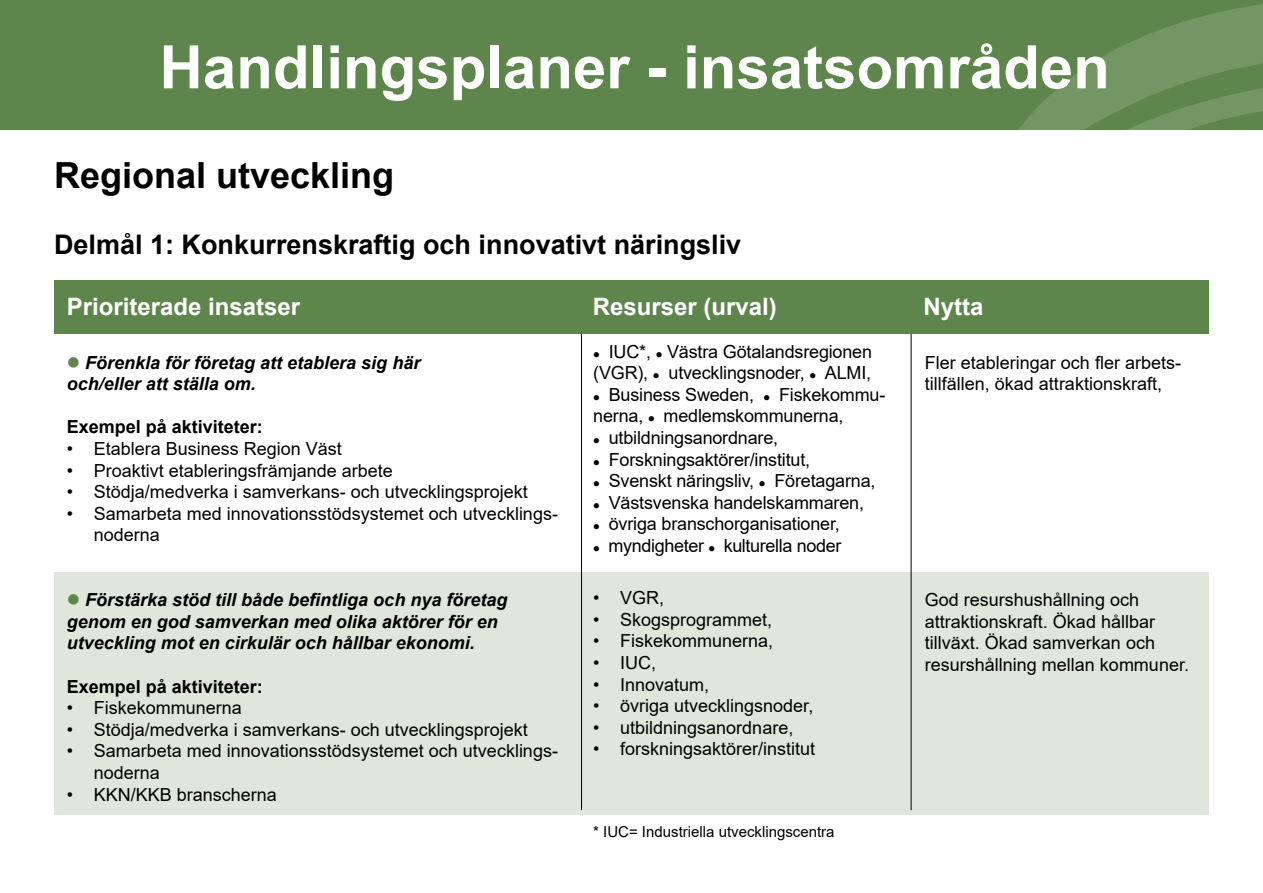
<style>
.page{position:relative;width:1263px;height:893px;background:#fff}
.page>*{position:absolute;margin:0;border:0;box-sizing:border-box;transform-origin:0 0}
.t1{font:700 60px "Arial";color:#fff}
.t2{font:700 36px "Arial";color:#000}
.t3{font:700 27px "Arial";color:#000}
.t4{font:700 24px "Arial";color:#fff}
.t5{font:18px/21.6px "Arial";color:#000}
.t6{font:italic 700 18px/21.6px "Arial";color:#000}
.t7{font:700 18px "Arial";color:#000}
.t8{font:18px "Arial";letter-spacing:-.02em;color:#000}
.t9{font:15px "Arial";color:#000}
.s1{color:#5e854c}
</style>
<div class="page">
<div style="left:54px;top:572px;width:1155px;height:242px;background:#e0e6db"></div>
<div style="left:0;top:0;width:1263px;height:130px;background:#5e854c"></div>
<svg style="left:747px;top:4px;width:516px;height:400px"></svg>
<div style="left:54px;top:281px;width:1155px;height:53px;background:#5e854c"></div>
<hr style="left:581px;top:334px;width:1px;height:476px;background:#000">
<hr style="left:911px;top:334px;width:1px;height:476px;background:#000">
<h1 class="t1" style="left:160px;top:25px;width:952px">Handlingsplaner - insatsområden</h1>
<h2 class="t2" style="left:54px;top:150px;width:342px">Regional utveckling</h2>
<h3 class="t3" style="left:54px;top:225px;width:689px">Delmål 1: Konkurrenskraftig och innovativt näringsliv</h3>
<h3 class="t4" style="left:67px;top:290px;width:235px">Prioriterade insatser</h3>
<h3 class="t4" style="left:593px;top:290px;width:186px">Resurser (urval)</h3>
<h3 class="t4" style="left:923px;top:290px;width:61px">Nytta</h3>
<p class="t6" style="left:67px;top:352px;width:355px"><span class="s1">●</span> Förenkla för företag att etablera sig här och/eller att ställa om.</p>
<p class="t7" style="left:67px;top:414px;width:198px">Exempel på aktiviteter:</p>
<p class="t5" style="left:67px;top:438px;width:277px">• Etablera Business Region Väst</p>
<p class="t5" style="left:67px;top:459px;width:328px">• Proaktivt etableringsfrämjande arbete</p>
<p class="t5" style="left:67px;top:481px;width:463px">• Stödja/medverka i samverkans- och utvecklingsprojekt</p>
<p class="t5" style="left:94px;top:502px;width:466px;text-indent:-27px">• Samarbeta med innovationsstödsystemet och utvecklings&shy;noderna</p>
<p class="t6" style="left:67px;top:590px;width:442px"><span class="s1">●</span> Förstärka stöd till både befintliga och nya företag genom en god samverkan med olika aktörer för en utveckling mot en cirkulär och hållbar ekonomi.</p>
<p class="t7" style="left:67px;top:673px;width:198px">Exempel på aktiviteter:</p>
<p class="t5" style="left:67px;top:697px;width:177px">• Fiskekommunerna</p>
<p class="t5" style="left:67px;top:718px;width:463px">• Stödja/medverka i samverkans- och utvecklingsprojekt</p>
<p class="t5" style="left:94px;top:740px;width:466px;text-indent:-27px">• Samarbeta med innovationsstödsystemet och utvecklings&shy;noderna</p>
<p class="t5" style="left:67px;top:783px;width:212px">• KKN/KKB branscherna</p>
<p class="t5" style="left:593px;top:340px;width:280px">● IUC*, ● Västra Götalandsregionen (VGR), ● utvecklingsnoder, ● ALMI,</p>
<p class="t5" style="left:593px;top:383px;width:294px">● Business Sweden, ● Fiskekommu&shy;nerna, ● medlemskommunerna,</p>
<p class="t5" style="left:593px;top:427px;width:187px">● utbildningsanordnare,</p>
<p class="t5" style="left:593px;top:448px;width:218px">● Forskningsaktörer/institut,</p>
<p class="t5" style="left:593px;top:470px;width:284px">● Svenskt näringsliv, ● Företagarna,</p>
<p class="t5" style="left:593px;top:491px;width:272px">● Västsvenska handelskammaren,</p>
<p class="t5" style="left:593px;top:513px;width:248px">● övriga branschorganisationer,</p>
<p class="t8" style="left:593px;top:533px;width:250px">● myndigheter ● kulturella noder</p>
<p class="t5" style="left:593px;top:587px;width:73px">• VGR,</p>
<p class="t5" style="left:593px;top:608px;width:181px">• Skogsprogrammet,</p>
<p class="t5" style="left:593px;top:630px;width:182px">• Fiskekommunerna,</p>
<p class="t5" style="left:593px;top:652px;width:64px">• IUC,</p>
<p class="t5" style="left:593px;top:673px;width:118px">• Innovatum,</p>
<p class="t5" style="left:593px;top:695px;width:222px">• övriga utvecklingsnoder,</p>
<p class="t5" style="left:593px;top:716px;width:202px">• utbildningsanordnare,</p>
<p class="t5" style="left:593px;top:738px;width:224px">• forskningsaktörer/institut</p>
<p class="t9" style="left:593px;top:821px;width:243px">* IUC= Industriella utvecklingscentra</p>
<p class="t5" style="left:925px;top:351px;width:256px">Fler etableringar och fler arbets&shy;tillfällen, ökad attraktionskraft,</p>
<p class="t5" style="left:925px;top:589px;width:266px">God resurshushållning och attraktionskraft. Ökad hållbar tillväxt. Ökad samverkan och resurshållning mellan kommuner.</p>
</div>
